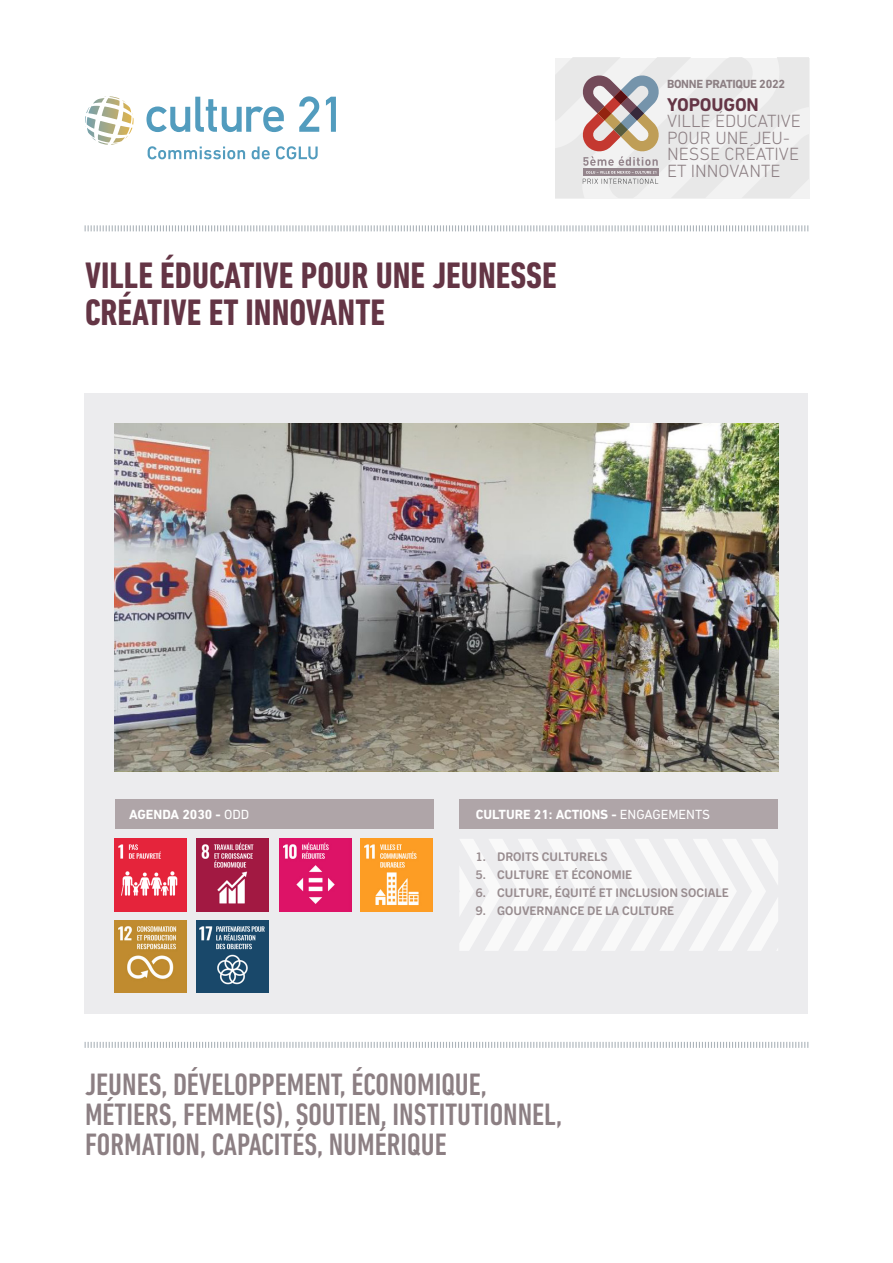
<style>
.page{position:relative;width:893px;height:1263px;background:#fff}
.page>*{position:absolute;margin:0;border:0;box-sizing:border-box;transform-origin:0 0}
.t1{font:700 condensed 37.5px/37.5px "DIN Next LT Pro";color:#643545}
.t2{font:500 condensed 31.5px/30px "DIN Next LT Pro";color:#8c7f83}
.t3{font:700 18.75px "DIN Next LT Pro";letter-spacing:-.01em;color:#643545}
.t4{font:300 18px/16.5px "DIN Next LT Pro";color:#8c7f83}
.t5{font:700 13.5px "DIN Next LT Pro";color:#fff}
.t6{font:700 12px "Trade Gothic Next SR Pro";color:#988c8f}
.t7{font:700 12px "DIN Next LT Pro";letter-spacing:-.025em;color:#8c7f83}
.s1{font-weight:400}
</style>
<div class="page">
<svg style="left:555px;top:58px;width:253px;height:140px"></svg>
<div style="left:84px;top:393px;width:724px;height:621px;background:#ececee"></div>
<div style="left:115px;top:799px;width:319px;height:30px;background:#afa5a8"></div>
<div style="left:459px;top:799px;width:319px;height:30px;background:#afa5a8"></div>
<svg style="left:459px;top:839px;width:319px;height:112px"></svg>
<svg style="left:84px;top:225px;width:725px;height:7px"></svg>
<svg style="left:84px;top:1041px;width:725px;height:7px"></svg>
<svg style="left:148px;top:146px;width:170px;height:13px"></svg>
<svg style="left:146px;top:96px;width:190px;height:36px"></svg>
<svg style="left:85px;top:96px;width:48px;height:29px"></svg>
<img style="left:197px;top:839px;width:72px;height:72px">
<img style="left:197px;top:921px;width:71px;height:72px">
<img style="left:279px;top:839px;width:72px;height:72px">
<img style="left:115px;top:423px;width:663px;height:349px">
<img style="left:115px;top:921px;width:72px;height:72px">
<img style="left:115px;top:839px;width:72px;height:72px">
<img style="left:361px;top:839px;width:72px;height:72px">
<p class="t1" style="left:85px;top:256px;width:473px">VILLE ÉDUCATIVE POUR UNE JEUNESSE<br>CRÉATIVE ET INNOVANTE</p>
<p class="t7" style="left:667px;top:77px;width:120px">BONNE PRATIQUE 2022</p>
<p class="t3" style="left:667px;top:93px;width:93px">YOPOUGON</p>
<p class="t4" style="left:667px;top:113px;width:135px">VILLE ÉDUCATIVE<br>POUR UNE JEU-<br>NESSE CRÉATIVE<br>ET INNOVANTE</p>
<p class="t5" style="left:129px;top:807px;width:122px">AGENDA 2030 - <span class="s1">ODD</span></p>
<p class="t5" style="left:476px;top:807px;width:236px">CULTURE 21: ACTIONS - <span class="s1">ENGAGEMENTS</span></p>
<p class="t6" style="left:476px;top:848px;width:133px">1. DROITS CULTURELS</p>
<p class="t6" style="left:476px;top:866px;width:158px">5. CULTURE ET ÉCONOMIE</p>
<p class="t6" style="left:476px;top:884px;width:255px">6. CULTURE, ÉQUITÉ ET INCLUSION SOCIALE</p>
<p class="t6" style="left:476px;top:902px;width:200px">9. GOUVERNANCE DE LA CULTURE</p>
<p class="t2" style="left:85px;top:1069px;width:479px">JEUNES, DÉVELOPPEMENT, ÉCONOMIQUE,<br>MÉTIERS, FEMME(S), SOUTIEN, INSTITUTIONNEL,<br>FORMATION, CAPACITÉS, NUMÉRIQUE</p>
</div>
